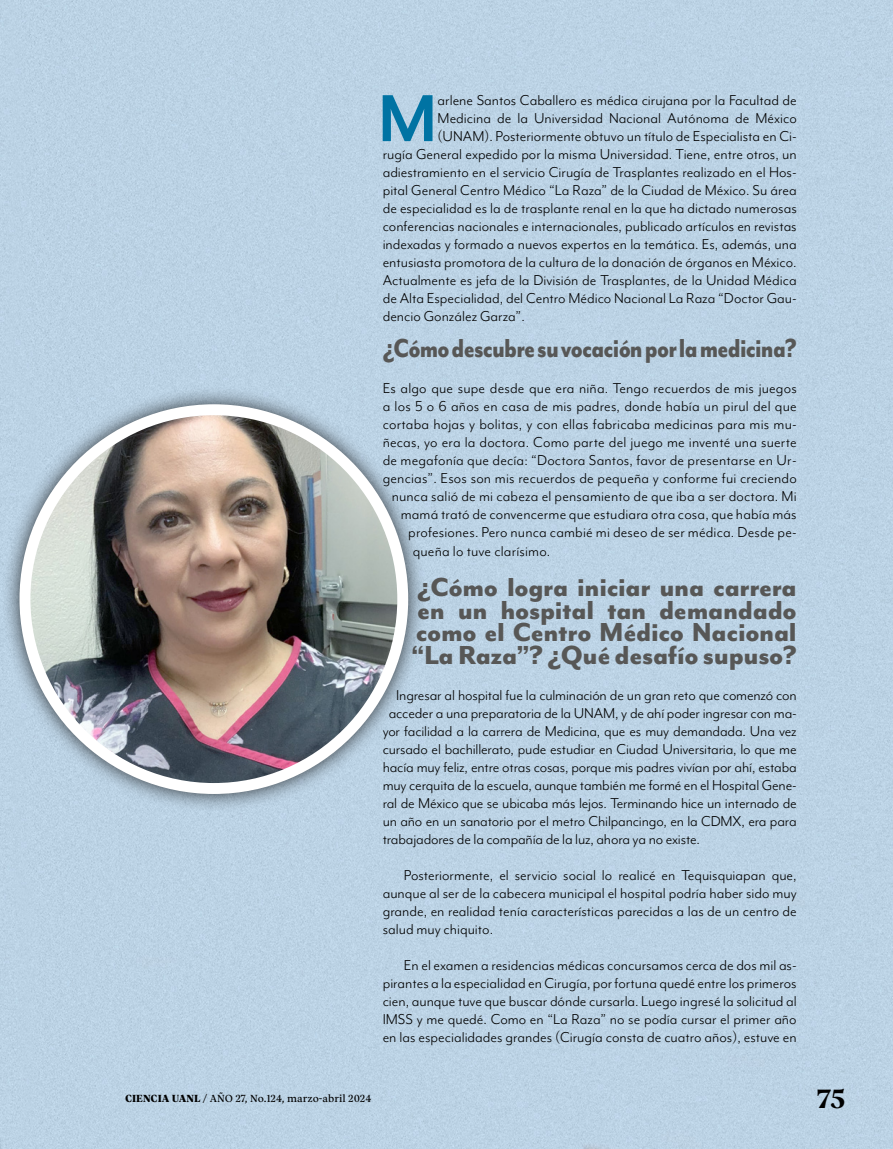
<style>
.page{position:relative;width:893px;height:1149px;background:#fff}
.page>*{position:absolute;margin:0;border:0;box-sizing:border-box;transform-origin:0 0}
.t1{font:700 76.5px "Mr Eaves Mod OT";color:#0073a3}
.t2{font:800 30px/22.5px "Mr Eaves Mod OT";letter-spacing:-.01em;color:#575756;text-align:justify}
.t3{font:800 30px "Mr Eaves Mod OT";letter-spacing:-.03em;color:#575756;scale:.85 1}
.t4{font:700 27px "TRY Vesterbro";color:#000;scale:1.1 1}
.t5{font:16.5px/18px "Mr Eaves Mod OT";color:#000;text-align:justify}
.t6{font:10.5px "TRY Vesterbro";color:#000}
.s1{font-weight:800}
</style>
<div class="page">
<div style="left:0;top:0;width:893px;height:1148px;background:#bcd3e5"></div>
<div style="left:0;top:385px;width:427px;height:427px;background:#000;opacity:.75"></div>
<img style="left:28px;top:413px;width:374px;height:375px">
<div style="left:20px;top:404px;width:388px;height:389px;border:11px solid #fff;border-radius:50%"></div>
<h1 class="t1" style="left:378px;top:75px;width:61px">M</h1>
<p class="t5" style="left:438px;top:91px;width:361px">arlene Santos Caballero es médica cirujana por la Facultad de</p>
<p class="t5" style="left:438px;top:109px;width:361px">Medicina de la Universidad Nacional Autónoma de México</p>
<p class="t5" style="left:438px;top:127px;width:361px">(UNAM). Posteriormente obtuvo un título de Especialista en Ci-</p>
<p class="t5" style="left:383px;top:145px;width:416px">rugía General expedido por la misma Universidad. Tiene, entre otros, un</p>
<p class="t5" style="left:383px;top:163px;width:415px">adiestramiento en el servicio Cirugía de Trasplantes realizado en el Hos-</p>
<p class="t5" style="left:383px;top:181px;width:416px">pital General Centro Médico “La Raza” de la Ciudad de México. Su área</p>
<p class="t5" style="left:383px;top:199px;width:416px">de especialidad es la de trasplante renal en la que ha dictado numerosas</p>
<p class="t5" style="left:383px;top:217px;width:416px">conferencias nacionales e internacionales, publicado artículos en revistas</p>
<p class="t5" style="left:383px;top:235px;width:415px">indexadas y formado a nuevos expertos en la temática. Es, además, una</p>
<p class="t5" style="left:383px;top:253px;width:415px">entusiasta promotora de la cultura de la donación de órganos en México.</p>
<p class="t5" style="left:383px;top:271px;width:416px">Actualmente es jefa de la División de Trasplantes, de la Unidad Médica</p>
<p class="t5" style="left:383px;top:289px;width:416px">de Alta Especialidad, del Centro Médico Nacional La Raza “Doctor Gau-</p>
<p class="t5" style="left:383px;top:307px;width:144px">dencio González Garza”.</p>
<h2 class="t3" style="left:383px;top:331px;width:489px">¿Cómo descubre su vocación por la medicina?</h2>
<p class="t5" style="left:383px;top:379px;width:416px">Es algo que supe desde que era niña. Tengo recuerdos de mis juegos</p>
<p class="t5" style="left:383px;top:397px;width:416px">a los 5 o 6 años en casa de mis padres, donde había un pirul del que</p>
<p class="t5" style="left:383px;top:415px;width:416px">cortaba hojas y bolitas, y con ellas fabricaba medicinas para mis mu-</p>
<p class="t5" style="left:383px;top:433px;width:416px">ñecas, yo era la doctora. Como parte del juego me inventé una suerte</p>
<p class="t5" style="left:383px;top:451px;width:416px">de megafonía que decía: “Doctora Santos, favor de presentarse en Ur-</p>
<p class="t5" style="left:383px;top:469px;width:416px">gencias”. Esos son mis recuerdos de pequeña y conforme fui creciendo</p>
<p class="t5" style="left:392px;top:487px;width:407px">nunca salió de mi cabeza el pensamiento de que iba a ser doctora. Mi</p>
<p class="t5" style="left:401px;top:505px;width:398px">mamá trató de convencerme que estudiara otra cosa, que había más</p>
<p class="t5" style="left:408px;top:523px;width:390px">profesiones. Pero nunca cambié mi deseo de ser médica. Desde pe-</p>
<p class="t5" style="left:413px;top:541px;width:139px">queña lo tuve clarísimo.</p>
<h2 class="t2" style="left:411px;top:575px;width:387px">¿Cómo logra iniciar una carrera en un hospital tan demandado como el Centro Médico Nacional “La Raza”? ¿Qué desafío supuso?</h2>
<p class="t5" style="left:396px;top:685px;width:402px">Ingresar al hospital fue la culminación de un gran reto que comenzó con</p>
<p class="t5" style="left:389px;top:703px;width:410px">acceder a una preparatoria de la UNAM, y de ahí poder ingresar con ma-</p>
<p class="t5" style="left:383px;top:721px;width:416px">yor facilidad a la carrera de Medicina, que es muy demandada. Una vez</p>
<p class="t5" style="left:383px;top:739px;width:415px">cursado el bachillerato, pude estudiar en Ciudad Universitaria, lo que me</p>
<p class="t5" style="left:383px;top:757px;width:416px">hacía muy feliz, entre otras cosas, porque mis padres vivían por ahí, estaba</p>
<p class="t5" style="left:383px;top:775px;width:416px">muy cerquita de la escuela, aunque también me formé en el Hospital Gene-</p>
<p class="t5" style="left:383px;top:793px;width:416px">ral de México que se ubicaba más lejos. Terminando hice un internado de</p>
<p class="t5" style="left:383px;top:811px;width:415px">un año en un sanatorio por el metro Chilpancingo, en la CDMX, era para</p>
<p class="t5" style="left:383px;top:829px;width:319px">trabajadores de la compañía de la luz, ahora ya no existe.</p>
<p class="t5" style="left:383px;top:865px;width:416px;text-indent:21px">Posteriormente, el servicio social lo realicé en Tequisquiapan que, aunque al ser de la cabecera municipal el hospital podría haber sido muy grande, en realidad tenía características parecidas a las de un centro de salud muy chiquito.</p>
<p class="t5" style="left:383px;top:955px;width:416px;text-indent:21px">En el examen a residencias médicas concursamos cerca de dos mil as&shy;pirantes a la especialidad en Cirugía, por fortuna quedé entre los primeros cien, aunque tuve que buscar dónde cursarla. Luego ingresé la solicitud al IMSS y me quedé. Como en “La Raza” no se podía cursar el primer año en las especialidades grandes (Cirugía consta de cuatro años), estuve en</p>
<p class="t6" style="left:125px;top:1091px;width:248px"><span class="s1">CIENCIA UANL /</span> AÑO 27, No.124, marzo-abril 2024</p>
<h3 class="t4" style="left:817px;top:1079px;width:27px">75</h3>
</div>
